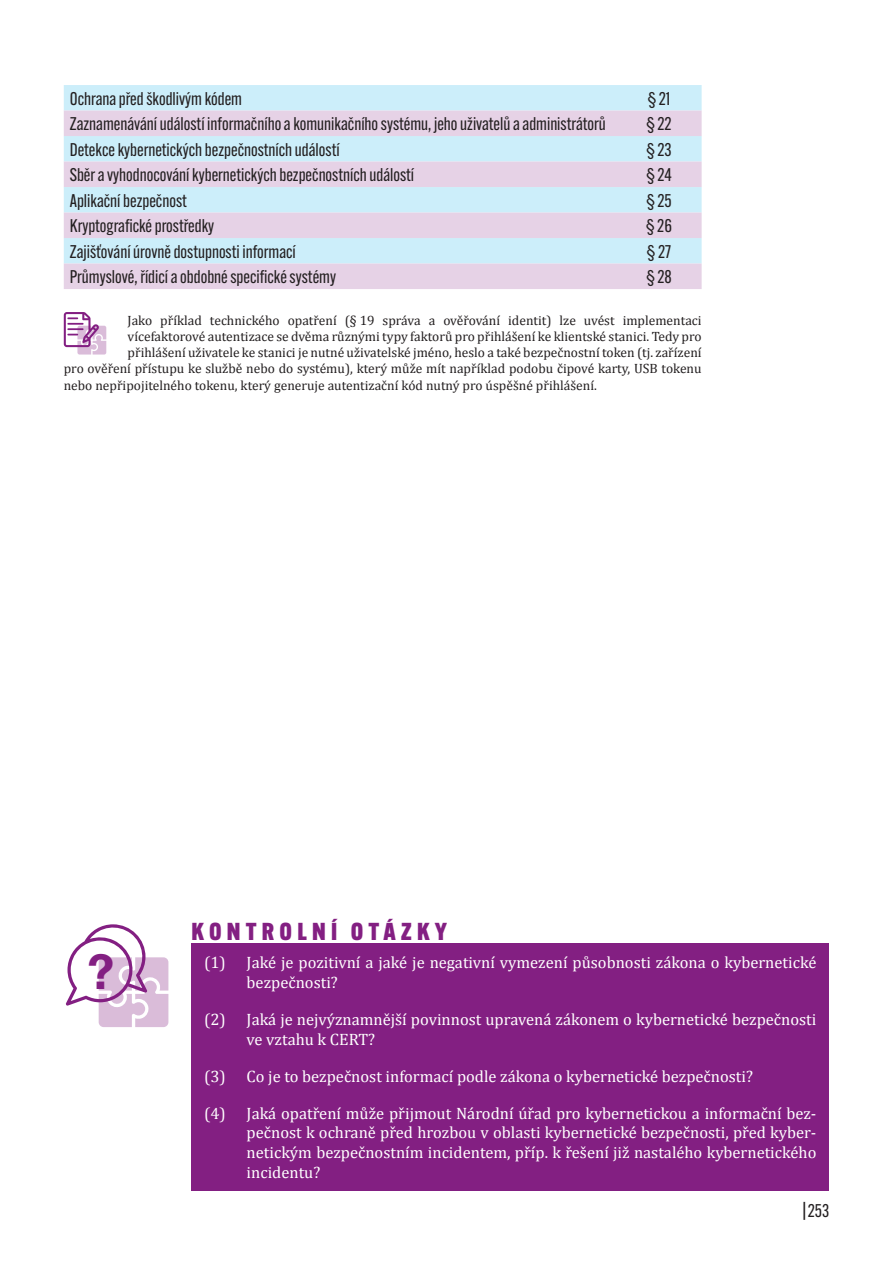
<style>
.page{position:relative;width:893px;height:1263px;background:#fff}
.page>*{position:absolute;margin:0;border:0;box-sizing:border-box;transform-origin:0 0}
.t1{font:700 48.15px "Helvetica Neue";color:#831f82}
.Kontrolní_otázky{font:800 24px "Alternate Gothic ATF";letter-spacing:.22em;color:#831f82}
.Basic__03-03{font:18px "Alternate Gothic ATF";color:#231f20}
.t2{font:16.5px/19.8px "Cambria";color:#fff}
.Basic__03-03-2{font:13.5px "Cambria";color:#231f20}
</style>
<div class="page">
<div style="left:64px;top:85px;width:638px;height:26px;background:#cceefa"></div>
<svg style="left:64px;top:111px;width:638px;height:178px;background:#dbdeee"></svg>
<svg style="left:64px;top:312px;width:42px;height:43px"></svg>
<div style="left:191px;top:943px;width:638px;height:248px;background:#831f82"></div>
<svg style="left:66px;top:924px;width:102px;height:103px"></svg>
<p class="Basic__03-03" style="left:70px;top:87px;width:174px">Ochrana před škodlivým kódem</p>
<p class="Basic__03-03" style="left:648px;top:87px;width:24px">§21</p>
<p class="Basic__03-03" style="left:70px;top:113px;width:537px">Zaznamenávání událostí informačního a komunikačního systému, jeho uživatelů a administrátorů</p>
<p class="Basic__03-03" style="left:646px;top:113px;width:27px">§22</p>
<p class="Basic__03-03" style="left:70px;top:138px;width:271px">Detekce kybernetických bezpečnostních událostí</p>
<p class="Basic__03-03" style="left:646px;top:138px;width:27px">§23</p>
<p class="Basic__03-03" style="left:70px;top:164px;width:346px">Sběr a vyhodnocování kybernetických bezpečnostních událostí</p>
<p class="Basic__03-03" style="left:646px;top:164px;width:27px">§24</p>
<p class="Basic__03-03" style="left:70px;top:189px;width:119px">Aplikační bezpečnost</p>
<p class="Basic__03-03" style="left:646px;top:189px;width:27px">§25</p>
<p class="Basic__03-03" style="left:70px;top:215px;width:146px">Kryptografické prostředky</p>
<p class="Basic__03-03" style="left:646px;top:215px;width:27px">§26</p>
<p class="Basic__03-03" style="left:70px;top:240px;width:228px">Zajišťování úrovně dostupnosti informací</p>
<p class="Basic__03-03" style="left:647px;top:240px;width:26px">§27</p>
<p class="Basic__03-03" style="left:70px;top:266px;width:268px">Průmyslové, řídicí a obdobné specifické systémy</p>
<p class="Basic__03-03" style="left:646px;top:266px;width:27px">§28</p>
<p class="Basic__03-03-2" style="left:128px;top:312px;width:576px">Jako příklad technického opatření (§ 19 správa a ověřování identit) lze uvést implementaci</p>
<p class="Basic__03-03-2" style="left:128px;top:328px;width:576px">vícefaktorové autentizace se dvěma různými typy faktorů pro přihlášení ke klientské stanici. Tedy pro</p>
<p class="Basic__03-03-2" style="left:128px;top:345px;width:576px">přihlášení uživatele ke stanici je nutné uživatelské jméno, heslo a také bezpečnostní token (tj. zařízení</p>
<p class="Basic__03-03-2" style="left:64px;top:361px;width:639px">pro ověření přístupu ke službě nebo do systému), který může mít například podobu čipové karty, USB tokenu</p>
<p class="Basic__03-03-2" style="left:64px;top:377px;width:535px">nebo nepřipojitelného tokenu, který generuje autentizační kód nutný pro úspěšné přihlášení.</p>
<p class="t1" style="left:87px;top:934px;width:28px">?</p>
<p class="Kontrolní_otázky" style="left:192px;top:916px;width:257px">KONTROLNÍ OTÁZKY</p>
<p class="t2" style="left:247px;top:953px;width:571px;text-indent:-43px">(1) Jaké je pozitivní a jaké je negativní vymezení působnosti zákona o kybernetické bezpečnosti?</p>
<p class="t2" style="left:247px;top:1009px;width:571px;text-indent:-43px">(2) Jaká je nejvýznamnější povinnost upravená zákonem o kybernetické bezpečnosti ve vztahu k CERT?</p>
<p class="t2" style="left:204px;top:1066px;width:550px">(3) Co je to bezpečnost informací podle zákona o kybernetické bezpečnosti?</p>
<p class="t2" style="left:247px;top:1103px;width:571px;text-align:justify;text-indent:-43px">(4) Jaká opatření může přijmout Národní úřad pro kybernetickou a informační bez‑ pečnost k ochraně před hrozbou v oblasti kybernetické bezpečnosti, před kyber‑ netickým bezpečnostním incidentem, příp. k řešení již nastalého kybernetického incidentu?</p>
<p class="Basic__03-03" style="left:801px;top:1199px;width:30px">|253</p>
</div>
